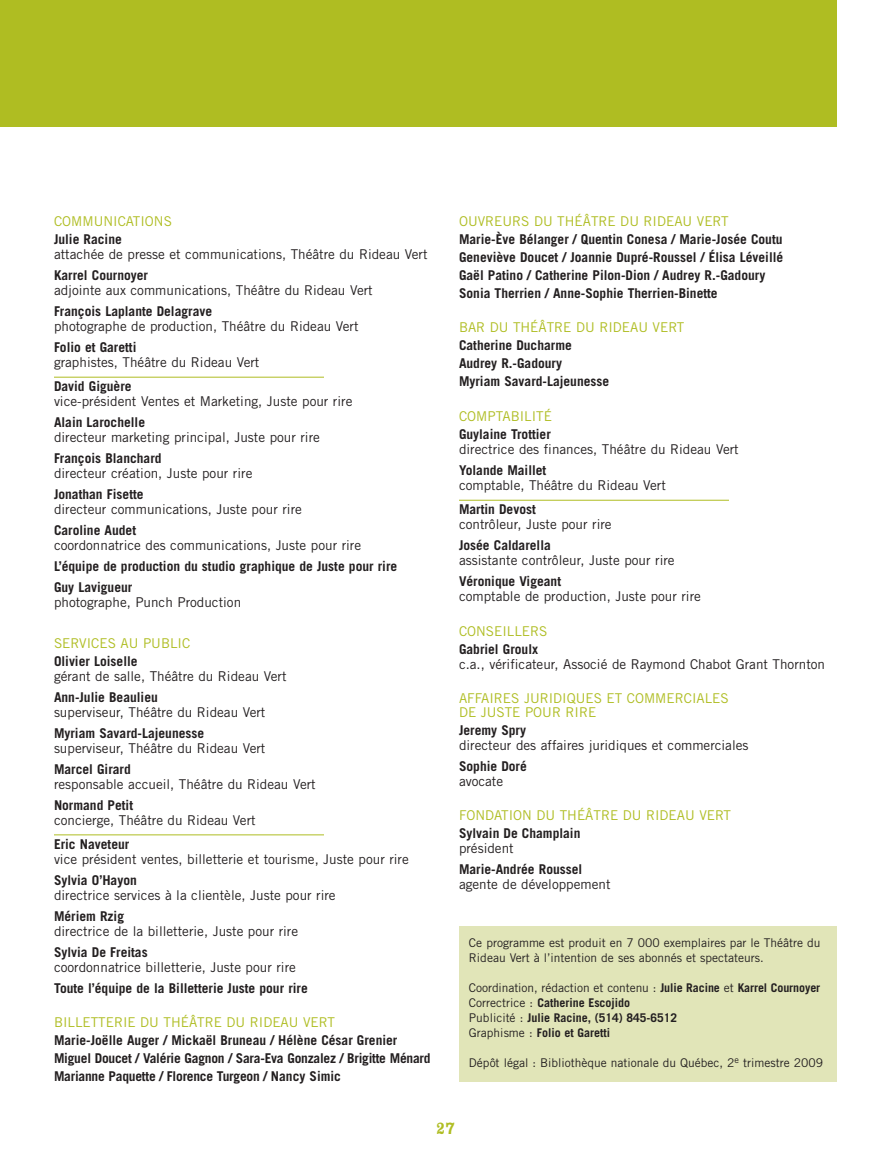
<style>
.page{position:relative;width:891px;height:1175px;background:#fff}
.page>*{position:absolute;margin:0;border:0;box-sizing:border-box;transform-origin:0 0}
.t1{font:18px "Rosewood Fill";color:#afbd22}
.t2{font:13.5px "Trade Gothic";color:#231f20}
.t3{font:700 13.5px/18px "Trade Gothic";color:#231f20}
.t4{font:13.5px/13.5px "Trade Gothic";color:#afbd22}
.t5{font:12px/15px "Trade Gothic";color:#231f20}
.t6{font:700 12px/15px "Trade Gothic";color:#231f20}
.s1{font-weight:400}
</style>
<div class="page">
<hr style="left:54px;top:377px;width:270px;height:1px;background:#afbd22">
<hr style="left:54px;top:834px;width:270px;height:1px;background:#afbd22">
<hr style="left:459px;top:500px;width:270px;height:1px;background:#afbd22">
<div style="left:460px;top:926px;width:377px;height:155px;background:#e1e5b8"></div>
<div style="left:0;top:0;width:837px;height:126px;background:#afbd22"></div>
<p class="t4" style="left:54px;top:215px;width:119px">COMMUNICATIONS</p>
<p class="t3" style="left:54px;top:231px;width:69px">Julie Racine</p>
<p class="t2" style="left:54px;top:249px;width:375px">attachée de presse et communications, Théâtre du Rideau Vert</p>
<p class="t3" style="left:54px;top:267px;width:96px">Karrel Cournoyer</p>
<p class="t2" style="left:54px;top:285px;width:320px">adjointe aux communications, Théâtre du Rideau Vert</p>
<p class="t3" style="left:54px;top:303px;width:160px">François Laplante Delagrave</p>
<p class="t2" style="left:54px;top:321px;width:306px">photographe de production, Théâtre du Rideau Vert</p>
<p class="t3" style="left:54px;top:339px;width:84px">Folio et Garetti</p>
<p class="t2" style="left:54px;top:357px;width:207px">graphistes, Théâtre du Rideau Vert</p>
<p class="t3" style="left:54px;top:378px;width:79px">David Giguère</p>
<p class="t2" style="left:54px;top:396px;width:300px">vice-président Ventes et Marketing, Juste pour rire</p>
<p class="t3" style="left:54px;top:414px;width:93px">Alain Larochelle</p>
<p class="t2" style="left:54px;top:432px;width:267px">directeur marketing principal, Juste pour rire</p>
<p class="t3" style="left:54px;top:450px;width:109px">François Blanchard</p>
<p class="t2" style="left:54px;top:468px;width:200px">directeur création, Juste pour rire</p>
<p class="t3" style="left:54px;top:486px;width:91px">Jonathan Fisette</p>
<p class="t2" style="left:54px;top:504px;width:249px">directeur communications, Juste pour rire</p>
<p class="t3" style="left:54px;top:522px;width:84px">Caroline Audet</p>
<p class="t2" style="left:54px;top:540px;width:309px">coordonnatrice des communications, Juste pour rire</p>
<p class="t3" style="left:54px;top:557px;width:345px;line-height:21px">L’équipe de production du studio graphique de Juste pour rire<br>Guy Lavigueur</p>
<p class="t2" style="left:54px;top:597px;width:189px">photographe, Punch Production</p>
<p class="t4" style="left:54px;top:637px;width:138px">SERVICES AU PUBLIC</p>
<p class="t3" style="left:54px;top:653px;width:85px">Olivier Loiselle</p>
<p class="t2" style="left:54px;top:670px;width:234px">gérant de salle, Théâtre du Rideau Vert</p>
<p class="t3" style="left:54px;top:689px;width:105px">Ann-Julie Beaulieu</p>
<p class="t2" style="left:54px;top:706px;width:213px">superviseur, Théâtre du Rideau Vert</p>
<p class="t3" style="left:54px;top:725px;width:152px">Myriam Savard-Lajeunesse</p>
<p class="t2" style="left:54px;top:742px;width:213px">superviseur, Théâtre du Rideau Vert</p>
<p class="t3" style="left:54px;top:761px;width:78px">Marcel Girard</p>
<p class="t2" style="left:54px;top:779px;width:263px">responsable accueil, Théâtre du Rideau Vert</p>
<p class="t3" style="left:54px;top:797px;width:81px">Normand Petit</p>
<p class="t2" style="left:54px;top:815px;width:203px">concierge, Théâtre du Rideau Vert</p>
<p class="t3" style="left:54px;top:836px;width:77px">Eric Naveteur</p>
<p class="t2" style="left:54px;top:853px;width:356px">vice président ventes, billetterie et tourisme, Juste pour rire</p>
<p class="t3" style="left:54px;top:872px;width:84px">Sylvia O’Hayon</p>
<p class="t2" style="left:54px;top:889px;width:283px">directrice services à la clientèle, Juste pour rire</p>
<p class="t3" style="left:54px;top:908px;width:72px">Mériem Rzig</p>
<p class="t2" style="left:54px;top:925px;width:246px">directrice de la billetterie, Juste pour rire</p>
<p class="t3" style="left:54px;top:944px;width:95px">Sylvia De Freitas</p>
<p class="t2" style="left:54px;top:962px;width:243px">coordonnatrice billetterie, Juste pour rire</p>
<p class="t3" style="left:54px;top:980px;width:255px">Toute l’équipe de la Billetterie Juste pour rire</p>
<p class="t4" style="left:54px;top:1016px;width:282px">BILLETTERIE DU THÉÂTRE DU RIDEAU VERT</p>
<p class="t3" style="left:54px;top:1032px;width:378px">Marie-Joëlle Auger / Mickaël Bruneau / Hélène César Grenier<br>Miguel Doucet / Valérie Gagnon / Sara-Eva Gonzalez / Brigitte Ménard<br>Marianne Paquette / Florence Turgeon / Nancy Simic</p>
<p class="t4" style="left:459px;top:215px;width:271px">OUVREURS DU THÉÂTRE DU RIDEAU VERT</p>
<p class="t3" style="left:459px;top:231px;width:326px">Marie-Ève Bélanger / Quentin Conesa / Marie-Josée Coutu Geneviève Doucet / Joannie Dupré-Roussel / Élisa Léveillé Gaël Patino / Catherine Pilon-Dion / Audrey R.-Gadoury Sonia Therrien / Anne-Sophie Therrien-Binette</p>
<p class="t4" style="left:459px;top:322px;width:227px">BAR DU THÉÂTRE DU RIDEAU VERT</p>
<p class="t3" style="left:459px;top:338px;width:152px">Catherine Ducharme<br>Audrey R.-Gadoury<br>Myriam Savard-Lajeunesse</p>
<p class="t4" style="left:459px;top:410px;width:95px">COMPTABILITÉ</p>
<p class="t3" style="left:459px;top:426px;width:93px">Guylaine Trottier</p>
<p class="t2" style="left:459px;top:444px;width:281px">directrice des finances, Théâtre du Rideau Vert</p>
<p class="t3" style="left:459px;top:462px;width:89px">Yolande Maillet</p>
<p class="t2" style="left:459px;top:480px;width:208px">comptable, Théâtre du Rideau Vert</p>
<p class="t3" style="left:459px;top:501px;width:78px">Martin Devost</p>
<p class="t2" style="left:459px;top:519px;width:154px">contrôleur, Juste pour rire</p>
<p class="t3" style="left:459px;top:537px;width:93px">Josée Caldarella</p>
<p class="t2" style="left:459px;top:555px;width:217px">assistante contrôleur, Juste pour rire</p>
<p class="t3" style="left:459px;top:573px;width:104px">Véronique Vigeant</p>
<p class="t2" style="left:459px;top:591px;width:243px">comptable de production, Juste pour rire</p>
<p class="t4" style="left:459px;top:625px;width:90px">CONSEILLERS</p>
<p class="t3" style="left:459px;top:641px;width:81px">Gabriel Groulx</p>
<p class="t2" style="left:459px;top:658px;width:368px">c.a., vérificateur, Associé de Raymond Chabot Grant Thornton</p>
<p class="t4" style="left:459px;top:692px;width:271px">AFFAIRES JURIDIQUES ET COMMERCIALES<br>DE JUSTE POUR RIRE</p>
<p class="t3" style="left:459px;top:722px;width:69px">Jeremy Spry</p>
<p class="t2" style="left:459px;top:739px;width:291px">directeur des affaires juridiques et commerciales</p>
<p class="t3" style="left:459px;top:758px;width:69px">Sophie Doré</p>
<p class="t2" style="left:459px;top:775px;width:46px">avocate</p>
<p class="t4" style="left:459px;top:809px;width:274px">FONDATION DU THÉÂTRE DU RIDEAU VERT</p>
<p class="t3" style="left:459px;top:825px;width:123px">Sylvain De Champlain</p>
<p class="t2" style="left:459px;top:843px;width:56px">président</p>
<p class="t3" style="left:459px;top:861px;width:125px">Marie-Andrée Roussel</p>
<p class="t2" style="left:459px;top:879px;width:153px">agente de développement</p>
<p class="t5" style="left:469px;top:936px;width:353px">Ce programme est produit en 7 000 exemplaires par le Théâtre du<br>Rideau Vert à l’intention de ses abonnés et spectateurs.</p>
<p class="t6" style="left:469px;top:981px;width:353px"><span class="s1">Coordination, rédaction et contenu :</span> Julie Racine <span class="s1">et</span> Karrel Cournoyer <span class="s1">Correctrice :</span> Catherine Escojido<br><span class="s1">Publicité :</span> Julie Racine, (514) 845-6512<br><span class="s1">Graphisme :</span> Folio et Garetti</p>
<p class="t5" style="left:469px;top:1056px;width:356px">Dépôt légal : Bibliothèque nationale du Québec, 2<sup>e</sup> trimestre 2009</p>
<h1 class="t1" style="left:436px;top:1122px;width:21px">27</h1>
</div>
